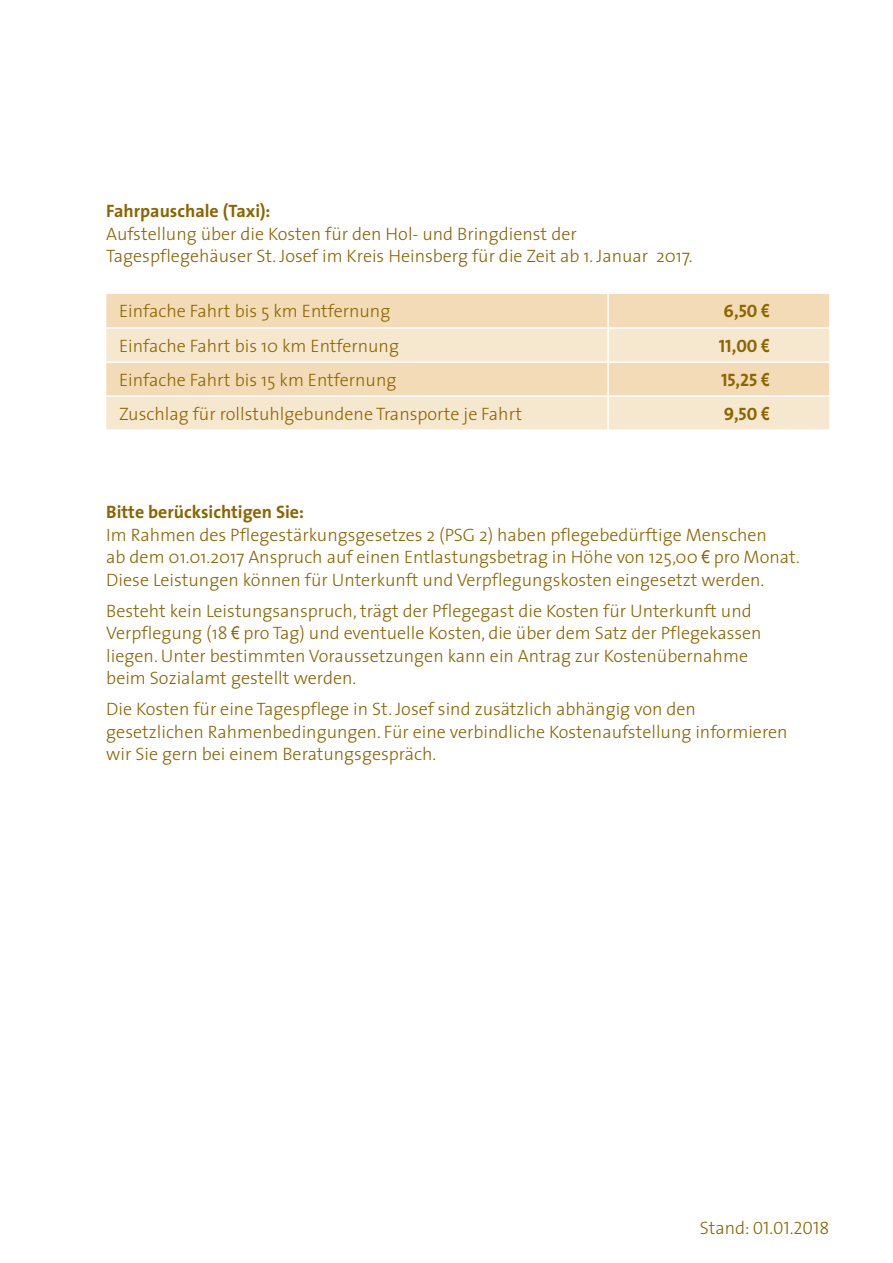
<style>
.page{position:relative;width:893px;height:1263px;background:#fff}
.page>*{position:absolute;margin:0;border:0;box-sizing:border-box;transform-origin:0 0}
.t1{font:300 18px/22.5px "The Sans";color:#8d6500}
.t2{font:700 18px "The Sans";color:#8d6500}
.t3{font:18px "The Sans Bold Caps";color:#8d6500}
.t4{font:18px "The Sans Light Caps";color:#8d6500}
.s1{font-family:"Arial Narrow";font-weight:700}
.s2{font-family:"Arial Narrow";font-weight:400}
.s3{font-family:"The Sans";font-weight:300}
</style>
<div class="page">
<div style="left:106px;top:294px;width:723px;height:101px;background:#f2dbb6"></div>
<div style="left:106px;top:329px;width:723px;height:32px;background:#f6e7cf"></div>
<div style="left:106px;top:397px;width:723px;height:32px;background:#f6e7cf"></div>
<hr style="left:106px;top:361px;width:502px;height:2px;background:#fff">
<hr style="left:608px;top:361px;width:221px;height:2px;background:#fff">
<hr style="left:607px;top:397px;width:2px;height:32px;background:#fff">
<hr style="left:607px;top:294px;width:2px;height:33px;background:#fff">
<hr style="left:106px;top:327px;width:502px;height:2px;background:#fff">
<hr style="left:608px;top:327px;width:221px;height:2px;background:#fff">
<hr style="left:607px;top:329px;width:2px;height:32px;background:#fff">
<hr style="left:607px;top:363px;width:2px;height:32px;background:#fff">
<p class="t2" style="left:106px;top:196px;width:166px">Fahrpauschale (Taxi):</p>
<p class="t1" style="left:106px;top:222px;width:588px">Aufstellung über die Kosten für den Hol- und Bringdienst der<br>Tagespflegehäuser St. Josef im Kreis Heinsberg für die Zeit ab 1. Januar 2017.</p>
<p class="t1" style="left:119px;top:299px;width:273px">Einfache Fahrt bis 5 km Entfernung</p>
<p class="t3" style="left:724px;top:296px;width:48px">6,50 <span class="s1">€</span></p>
<p class="t1" style="left:119px;top:334px;width:281px">Einfache Fahrt bis 10 km Entfernung</p>
<p class="t3" style="left:719px;top:330px;width:52px">11,00 <span class="s1">€</span></p>
<p class="t1" style="left:119px;top:368px;width:279px">Einfache Fahrt bis 15 km Entfernung</p>
<p class="t3" style="left:721px;top:364px;width:50px">15,25 <span class="s1">€</span></p>
<p class="t1" style="left:119px;top:402px;width:404px">Zuschlag für rollstuhlgebundene Transporte je Fahrt</p>
<p class="t3" style="left:724px;top:398px;width:47px">9,50 <span class="s1">€</span></p>
<p class="t2" style="left:106px;top:497px;width:199px">Bitte berücksichtigen Sie:</p>
<p class="t1" style="left:106px;top:523px;width:695px">Im Rahmen des Pflegestärkungsgesetzes 2 (PSG 2) haben pflegebedürftige Menschen<br>ab dem 01.01.2017 Anspruch auf einen Entlastungsbetrag in Höhe von 125,00 <span class="s2">€</span> pro Monat.<br>Diese Leistungen können für Unterkunft und Verpflegungskosten eingesetzt werden.</p>
<p class="t1" style="left:106px;top:599px;width:657px">Besteht kein Leistungsanspruch, trägt der Pflegegast die Kosten für Unterkunft und Verpflegung (18 <span class="s2">€</span> pro Tag) und eventuelle Kosten, die über dem Satz der Pflegekassen liegen. Unter bestimmten Voraussetzungen kann ein Antrag zur Kostenübernahme beim Sozialamt gestellt werden.</p>
<p class="t1" style="left:106px;top:697px;width:683px">Die Kosten für eine Tagespflege in St. Josef sind zusätzlich abhängig von den gesetzlichen Rahmenbedingungen. Für eine verbindliche Kostenaufstellung informieren wir Sie gern bei einem Beratungsgespräch.</p>
<p class="t4" style="left:700px;top:1213px;width:131px"><span class="s3">Stand:</span> 01.01.2018</p>
</div>
